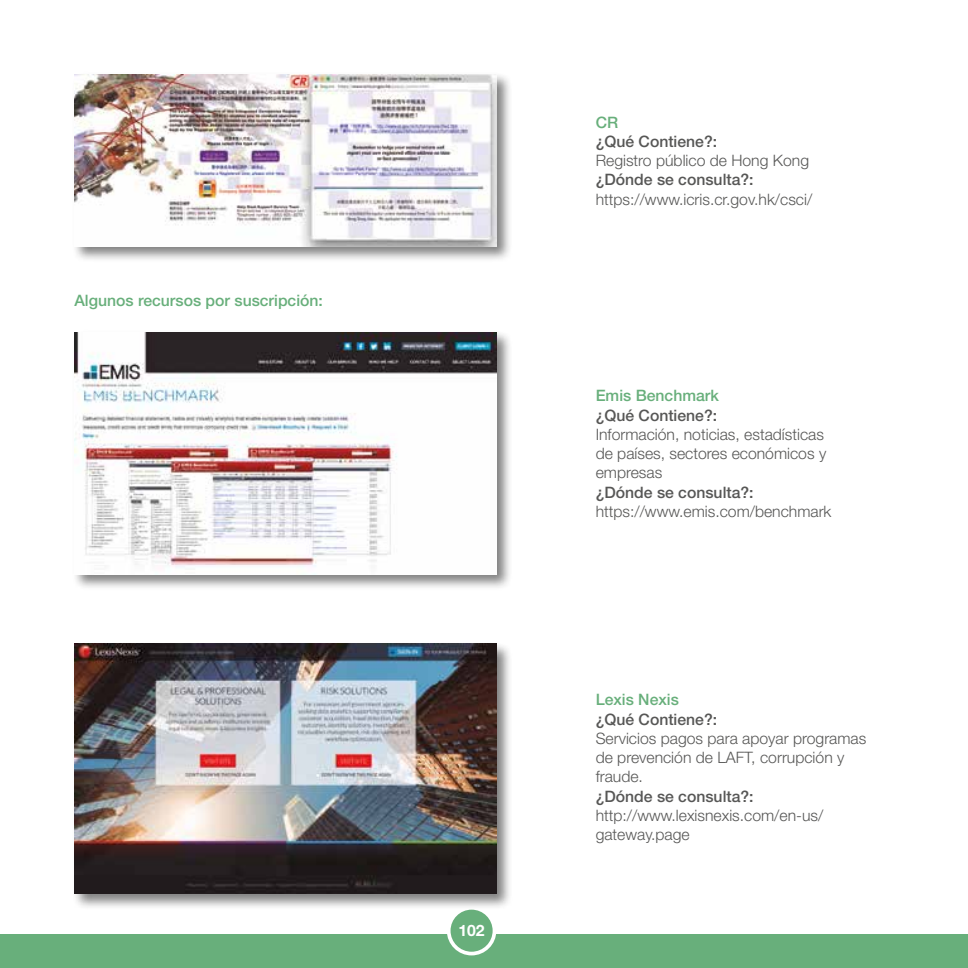
<style>
.page{position:relative;width:968px;height:968px;background:#fff}
.page>*{position:absolute;margin:0;border:0;box-sizing:border-box;transform-origin:0 0}
.t1{font:300 15.75px/19.2px "Helvetica Neue LT Std";color:#575756}
.t2{font:500 15.75px "Helvetica Neue LT Std";color:#575756}
.t3{font:500 15.75px "Helvetica Neue LT Std";color:#68af7b}
.t4{font:700 15.75px "Helvetica Neue LT Std";color:#fff}
</style>
<div class="page">
<div style="left:0;top:933px;width:967px;height:34px;background:#68af7b"></div>
<svg style="left:447px;top:914px;width:49px;height:41px"></svg>
<div style="left:450px;top:909px;width:42px;height:42px;background:#68af7b;border-radius:50%"></div>
<div style="left:72px;top:72px;width:441px;height:191px;background:#000;opacity:.5"></div>
<img style="left:74px;top:74px;width:422px;height:173px">
<div style="left:72px;top:330px;width:441px;height:261px;background:#000;opacity:.5"></div>
<img style="left:74px;top:332px;width:422px;height:242px">
<div style="left:72px;top:641px;width:441px;height:268px;background:#000;opacity:.5"></div>
<img style="left:74px;top:643px;width:422px;height:250px">
<p class="t3" style="left:74px;top:291px;width:250px">Algunos recursos por suscripción:</p>
<p class="t4" style="left:458px;top:920px;width:28px">102</p>
<p class="t3" style="left:595px;top:113px;width:24px">CR</p>
<p class="t2" style="left:595px;top:132px;width:123px">¿Qué Contiene?:</p>
<p class="t1" style="left:595px;top:151px;width:215px">Registro público de Hong Kong</p>
<p class="t2" style="left:595px;top:170px;width:159px">¿Dónde se consulta?:</p>
<p class="t1" style="left:595px;top:189px;width:218px">https://www.icris.cr.gov.hk/csci/</p>
<p class="t3" style="left:595px;top:386px;width:125px">Emis Benchmark</p>
<p class="t2" style="left:595px;top:405px;width:123px">¿Qué Contiene?:</p>
<p class="t1" style="left:595px;top:424px;width:232px">Información, noticias, estadísticas de países, sectores económicos y empresas</p>
<p class="t2" style="left:595px;top:482px;width:159px">¿Dónde se consulta?:</p>
<p class="t1" style="left:595px;top:501px;width:237px">https://www.emis.com/benchmark</p>
<p class="t3" style="left:595px;top:690px;width:85px">Lexis Nexis</p>
<p class="t2" style="left:595px;top:709px;width:123px">¿Qué Contiene?:</p>
<p class="t1" style="left:595px;top:728px;width:272px">Servicios pagos para apoyar programas de prevención de LAFT, corrupción y fraude.</p>
<p class="t2" style="left:595px;top:786px;width:159px">¿Dónde se consulta?:</p>
<p class="t1" style="left:595px;top:805px;width:229px">http://www.lexisnexis.com/en-us/ gateway.page</p>
</div>
